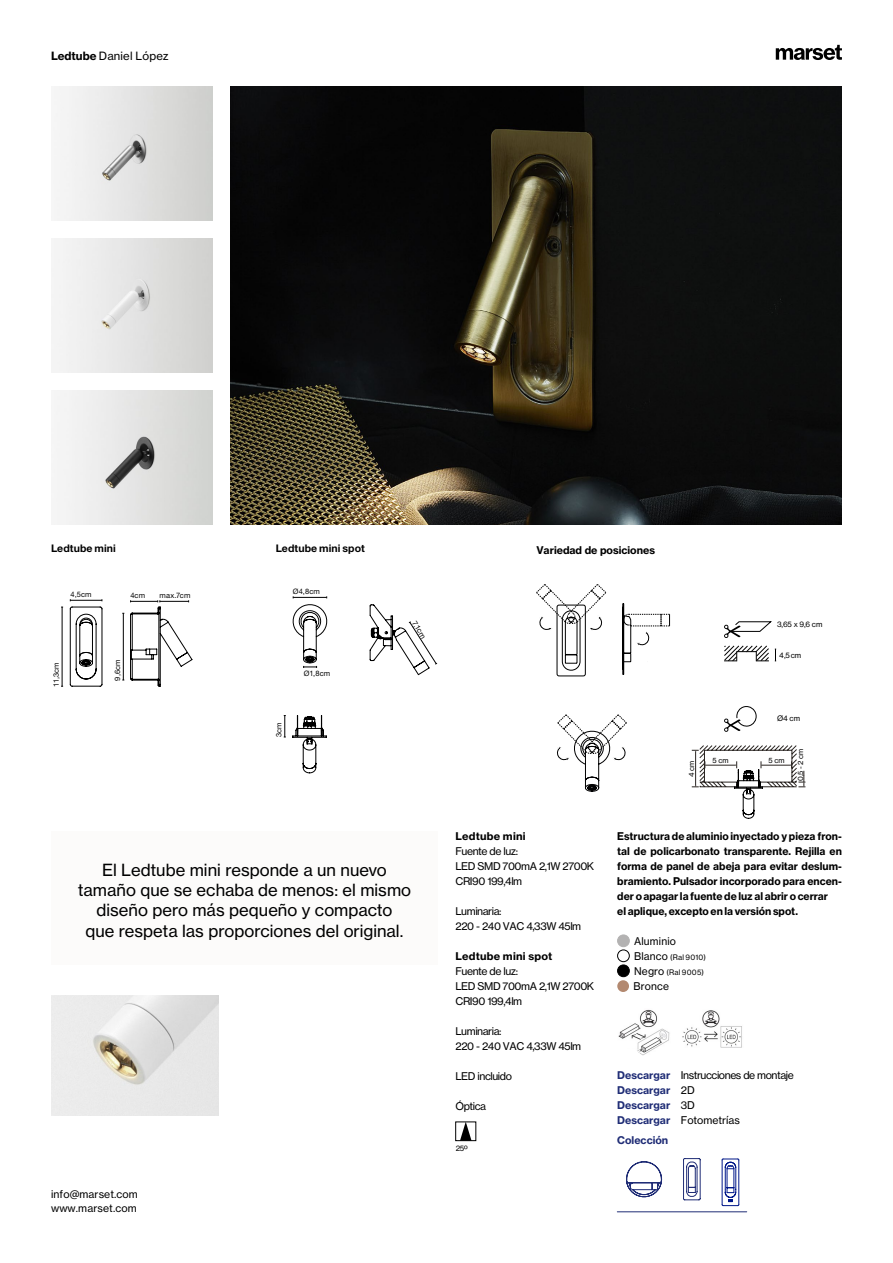
<style>
.page{position:relative;width:893px;height:1263px;background:#fff}
.page>*{position:absolute;margin:0;border:0;box-sizing:border-box;transform-origin:0 0}
.t1{font:16.5px/20.2px "N Haas Grotesk TX Pro 55 Rg";color:#000;text-align:center}
.t2{font:11.25px "N Haas Grotesk TX Pro 55 Rg";letter-spacing:.015em;color:#000}
.t3{font:10.5px/15px "N Haas Grotesk TX Pro 75 Bd";color:#000}
.t4{font:10.5px/15px "N Haas Grotesk TX Pro 55 Rg";letter-spacing:-.04em;color:#000}
.t5{font:10.5px/15px "N Haas Grotesk TX Pro 75 Bd";color:#202d76}
.t6{font:10.5px/13.5px "N Haas Grotesk TX Pro 55 Rg";letter-spacing:.01em;color:#000}
.t7{font:10.5px "N Haas Grotesk TX Pro 75 Bd";letter-spacing:.025em;color:#000}
.t8{font:700 10.5px "Helvetica Neue LT Std";letter-spacing:.01em;color:#000}
.t9{font:10.5px "N Haas Grotesk TX Pro 55 Rg";color:#000}
.t10{font:10.5px "N Haas Grotesk TX Pro 55 Rg";letter-spacing:.02em;color:#000}
.t11{font:7.5px/15px "N Haas Grotesk TX Pro 55 Rg";letter-spacing:.02em;color:#000}
.t12{font:7.5px "Helvetica Neue LT Std";letter-spacing:.015em;color:#000}
.t13{font:7.2px "N Haas Grotesk TX Pro 55 Rg";color:#000}
.s1{font-family:"N Haas Grotesk TX Pro 75 Bd"}
.s2{font-size:10.5px}
.s3{font-family:"N Haas Grotesk TX Pro 75 Bd";color:#202d76}
.s4{font-family:"N Haas Grotesk TX Pro 55 Rg";color:#000}
</style>
<div class="page">
<div style="left:618px;top:935px;width:11px;height:12px;background:#b3b2b2;border-radius:50%"></div>
<div style="left:617px;top:935px;width:13px;height:12px;border:1px solid #b3b2b2;border-radius:50%"></div>
<div style="left:617px;top:950px;width:13px;height:12px;border:1px solid #000;border-radius:50%"></div>
<div style="left:618px;top:965px;width:11px;height:12px;background:#000;border-radius:50%"></div>
<div style="left:617px;top:965px;width:13px;height:12px;border:1px solid #000;border-radius:50%"></div>
<div style="left:617px;top:980px;width:12px;height:12px;background:#b38970;border-radius:50%"></div>
<svg style="left:776px;top:45px;width:66px;height:15px"></svg>
<div style="left:51px;top:832px;width:386px;height:133px;background:#fcfbfa"></div>
<svg style="left:622px;top:603px;width:48px;height:72px"></svg>
<svg style="left:536px;top:584px;width:70px;height:92px"></svg>
<svg style="left:724px;top:621px;width:48px;height:17px"></svg>
<svg style="left:724px;top:645px;width:45px;height:17px"></svg>
<svg style="left:775px;top:649px;width:1px;height:13px"></svg>
<hr style="left:617px;top:1211px;width:130px;height:1px;background:#202d76">
<svg style="left:626px;top:1161px;width:37px;height:37px"></svg>
<img style="left:231px;top:86px;width:611px;height:438px">
<img style="left:56px;top:86px;width:157px;height:134px">
<img style="left:51px;top:238px;width:162px;height:134px">
<img style="left:51px;top:995px;width:167px;height:121px">
<img style="left:54px;top:390px;width:159px;height:134px">
<hr style="left:70px;top:600px;width:32px;height:1px;background:#000">
<hr style="left:62px;top:607px;width:1px;height:79px;background:#000">
<hr style="left:123px;top:613px;width:1px;height:67px;background:#000">
<svg style="left:284px;top:715px;width:2px;height:23px"></svg>
<svg style="left:70px;top:607px;width:32px;height:79px"></svg>
<svg style="left:130px;top:600px;width:62px;height:87px"></svg>
<svg style="left:557px;top:714px;width:70px;height:78px"></svg>
<svg style="left:724px;top:706px;width:33px;height:26px"></svg>
<svg style="left:292px;top:596px;width:36px;height:72px"></svg>
<svg style="left:292px;top:715px;width:35px;height:58px"></svg>
<svg style="left:370px;top:604px;width:68px;height:71px"></svg>
<svg style="left:683px;top:1158px;width:18px;height:42px"></svg>
<svg style="left:722px;top:1158px;width:17px;height:48px"></svg>
<div style="left:455px;top:1122px;width:21px;height:19px;border:1px solid #000"></div>
<svg style="left:460px;top:1122px;width:12px;height:19px"></svg>
<svg style="left:692px;top:745px;width:113px;height:73px"></svg>
<img style="left:682px;top:1010px;width:60px;height:38px">
<img style="left:618px;top:1009px;width:52px;height:46px">
<svg style="left:625px;top:1048px;width:18px;height:8px"></svg>
<p class="t2" style="left:51px;top:49px;width:119px"><span class="s1">Ledtube</span> Daniel López</p>
<p class="t8" style="left:51px;top:542px;width:66px">Ledtube mini</p>
<p class="t8" style="left:276px;top:542px;width:91px">Ledtube mini spot</p>
<p class="t12" style="left:71px;top:590px;width:23px">4,5cm</p>
<p class="t12" style="left:130px;top:591px;width:16px">4cm</p>
<p class="t12" style="left:160px;top:591px;width:32px">max.7cm</p>
<p class="t12" style="left:52px;top:687px;width:26px;rotate:-90deg">11,3cm</p>
<p class="t12" style="left:113px;top:680px;width:23px;rotate:-90deg">9,6cm</p>
<p class="t12" style="left:293px;top:587px;width:28px">Ø4,8cm</p>
<p class="t12" style="left:274px;top:737px;width:16px;rotate:-90deg">3cm</p>
<p class="t12" style="left:304px;top:669px;width:28px">Ø1,8cm</p>
<p class="t12" style="left:418px;top:619px;width:21px;rotate:58deg">7,1cm</p>
<h1 class="t1" style="left:78px;top:860px;width:335px">El Ledtube mini responde a un nuevo tamaño que se echaba de menos: el mismo diseño pero más pequeño y compacto<br>que respeta las proporciones del original.</h1>
<p class="t6" style="left:51px;top:1188px;width:88px">info@marset.com www.marset.com</p>
<p class="t3" style="left:536px;top:543px;width:120px">Variedad de posiciones</p>
<p class="t13" style="left:687px;top:777px;width:18px;rotate:-90deg">4 cm</p>
<p class="t13" style="left:712px;top:756px;width:18px">5 cm</p>
<p class="t11" style="left:777px;top:617px;width:47px">3,65 x 9,6 cm</p>
<p class="t11" style="left:779px;top:648px;width:23px">4,5 cm</p>
<p class="t11" style="left:777px;top:711px;width:25px">Ø4 cm</p>
<p class="t13" style="left:768px;top:756px;width:18px">5 cm</p>
<p class="t13" style="left:796px;top:781px;width:34px;rotate:-90deg">0,5 - 2 cm</p>
<p class="t7" style="left:455px;top:829px;width:72px">Ledtube mini</p>
<p class="t4" style="left:455px;top:843px;width:140px">Fuente de luz:<br>LED SMD 700mA 2,1W 2700K<br>CRI90 199,4lm</p>
<p class="t4" style="left:455px;top:903px;width:127px">Luminaria:<br>220 - 240 VAC 4,33W 45lm</p>
<p class="t7" style="left:455px;top:949px;width:98px">Ledtube mini spot</p>
<p class="t4" style="left:455px;top:963px;width:140px">Fuente de luz:<br>LED SMD 700mA 2,1W 2700K<br>CRI90 199,4lm</p>
<p class="t4" style="left:455px;top:1023px;width:127px">Luminaria:<br>220 - 240 VAC 4,33W 45lm</p>
<p class="t4" style="left:455px;top:1068px;width:58px">LED incluido</p>
<p class="t4" style="left:455px;top:1098px;width:32px">Óptica</p>
<p class="t11" style="left:456px;top:1141px;width:14px">25º</p>
<p class="t3" style="left:617px;top:828px;width:226px">Estructura de aluminio inyectado y pieza fron&shy;tal de policarbonato transparente. Rejilla en forma de panel de abeja para evitar deslum&shy;bramiento. Pulsador incorporado para encen&shy;der o apagar la fuente de luz al abrir o cerrar<br>el aplique, excepto en la versión spot.</p>
<p class="t10" style="left:634px;top:934px;width:43px">Aluminio</p>
<p class="t11" style="left:634px;top:949px;width:74px"><span class="s2">Blanco</span> (Ral 9010)<br><span class="s2">Negro</span> (Ral 9005)</p>
<p class="t4" style="left:633px;top:978px;width:37px">Bronce</p>
<p class="t4" style="left:617px;top:1067px;width:178px"><span class="s3">Descargar</span> Instrucciones de montaje</p>
<p class="t5" style="left:617px;top:1082px;width:79px">Descargar <span class="s4">2D<br></span>Descargar <span class="s4">3D</span></p>
<p class="t9" style="left:617px;top:1114px;width:124px"><span class="s3">Descargar</span> Fotometrías</p>
<p class="t5" style="left:617px;top:1133px;width:53px">Colección</p>
</div>
